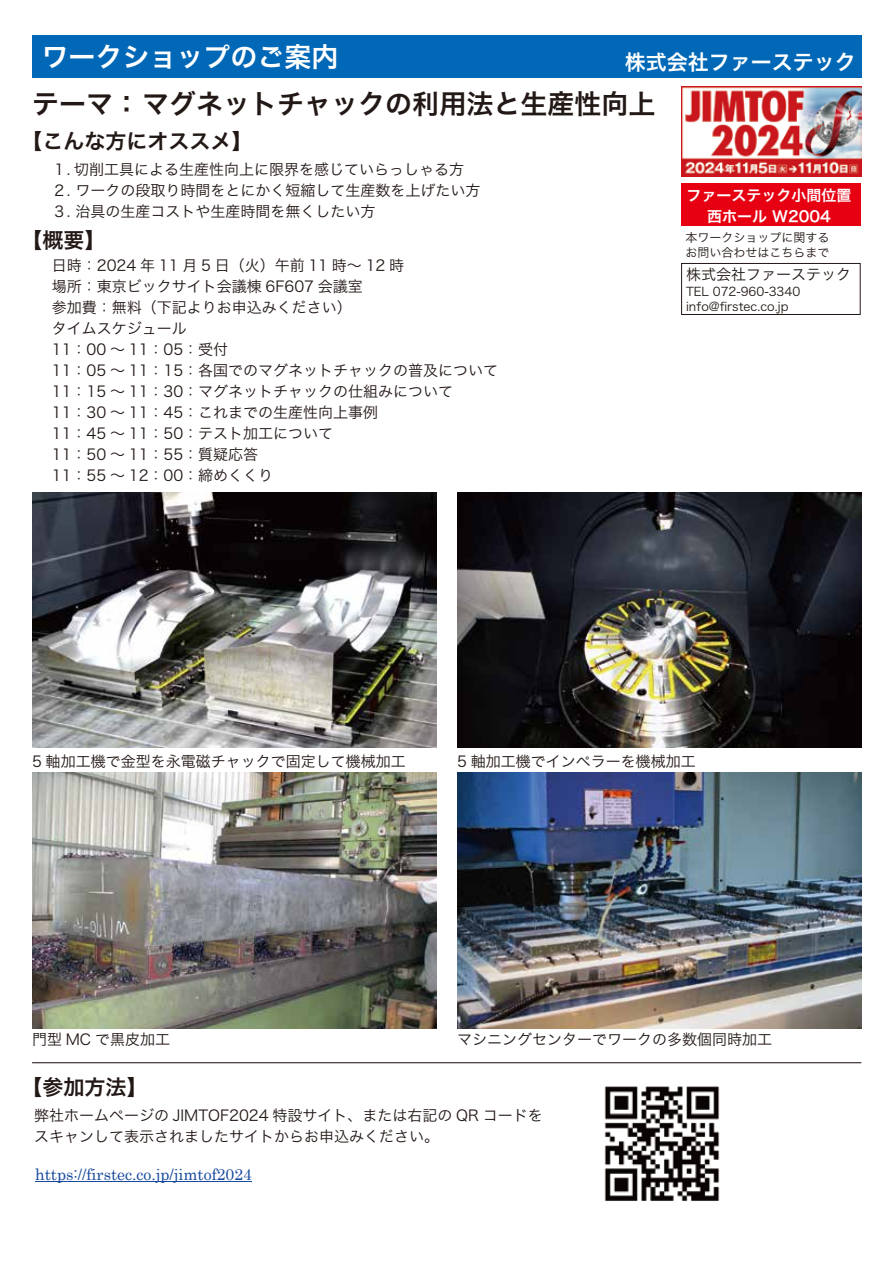
<style>
.page{position:relative;width:893px;height:1263px;background:#fff}
.page>*{position:absolute;margin:0;border:0;box-sizing:border-box;transform-origin:0 0}
.t1{font:27px "Hira Kaku Pro W6";color:#221815}
.t2{font:27px "Hira Kaku Pro W6";color:#fff}
.t3{font:21px "Hira Kaku Pro W6";color:#221815}
.t4{font:21px "Hira Kaku Pro W6";color:#fff}
.t5{font:15.9px "Century";color:#17499d}
.t6{font:15px/21px "Hira Kaku Pro W3";color:#221815}
.t7{font:15px/21.3px "Hira Kaku Pro W6";color:#fff;text-align:center}
.t8{font:12px/15px "Hira Kaku Pro W3";color:#221815}
</style>
<div class="page">
<img style="left:32px;top:492px;width:404px;height:255px">
<img style="left:32px;top:773px;width:404px;height:255px">
<img style="left:457px;top:492px;width:404px;height:255px">
<img style="left:457px;top:773px;width:404px;height:255px">
<div style="left:32px;top:36px;width:829px;height:42px;background:#0068b7"></div>
<hr style="left:32px;top:1062px;width:829px;height:1px;background:#221815">
<hr style="left:35px;top:1181px;width:217px;height:1px;background:#17499d">
<img style="left:604px;top:1086px;width:116px;height:115px">
<img style="left:681px;top:87px;width:180px;height:90px">
<div style="left:681px;top:183px;width:179px;height:42px;background:#e60012"></div>
<div style="left:681px;top:263px;width:179px;height:52px;border:1px solid #221815"></div>
<h1 class="t2" style="left:41px;top:33px;width:298px">ワークショップのご案内</h1>
<h2 class="t4" style="left:625px;top:44px;width:232px">株式会社ファーステック</h2>
<h1 class="t1" style="left:32px;top:79px;width:625px">テーマ： マグネットチャックの利用法と生産性向上</h1>
<h2 class="t3" style="left:22px;top:122px;width:233px">【こんな方にオススメ】</h2>
<p class="t6" style="left:52px;top:158px;width:414px">１. 切削工具による生産性向上に限界を感じていらっしゃる方</p>
<p class="t6" style="left:52px;top:179px;width:430px">２. ワークの段取り時間をとにかく短縮して生産数を上げたい方</p>
<p class="t6" style="left:52px;top:200px;width:325px">３. 治具の生産コストや生産時間を無くしたい方</p>
<h2 class="t3" style="left:22px;top:221px;width:86px">【概要】</h2>
<p class="t6" style="left:52px;top:254px;width:448px">日時：2024 年 11 月 5 日（火）午前 11 時～ 12 時<br>場所：東京ビックサイト会議棟 6F607 会議室<br>参加費：無料（下記よりお申込みください）<br>タイムスケジュール<br>11：00 ～ 11：05：受付<br>11：05 ～ 11：15：各国でのマグネットチャックの普及について<br>11：15 ～ 11：30：マグネットチャックの仕組みについて<br>11：30 ～ 11：45：これまでの生産性向上事例<br>11：45 ～ 11：50：テスト加工について<br>11：50 ～ 11：55：質疑応答<br>11：55 ～ 12：00：締めくくり</p>
<p class="t7" style="left:687px;top:184px;width:166px">ファーステック小間位置西ホール W2004</p>
<p class="t8" style="left:686px;top:229px;width:145px">本ワークショップに関するお問い合わせはこちらまで</p>
<p class="t6" style="left:686px;top:263px;width:166px">株式会社ファーステック</p>
<p class="t8" style="left:686px;top:283px;width:116px">TEL 072-960-3340 info@firstec.co.jp</p>
<p class="t6" style="left:32px;top:750px;width:375px">5 軸加工機で金型を永電磁チャックで固定して機械加工</p>
<p class="t6" style="left:457px;top:750px;width:240px">5 軸加工機でインペラーを機械加工</p>
<p class="t6" style="left:32px;top:1028px;width:140px">門型 MC で黒皮加工</p>
<p class="t6" style="left:457px;top:1028px;width:316px">マシニングセンターでワークの多数個同時加工</p>
<h2 class="t3" style="left:22px;top:1068px;width:128px">【参加方法】</h2>
<p class="t6" style="left:34px;top:1104px;width:510px">弊社ホームページの JIMTOF2024 特設サイト、または右記の QR コードをスキャンして表示されましたサイトからお申込みください。</p>
<p class="t5" style="left:35px;top:1160px;width:219px">https://firstec.co.jp/jimtof2024</p>
</div>
